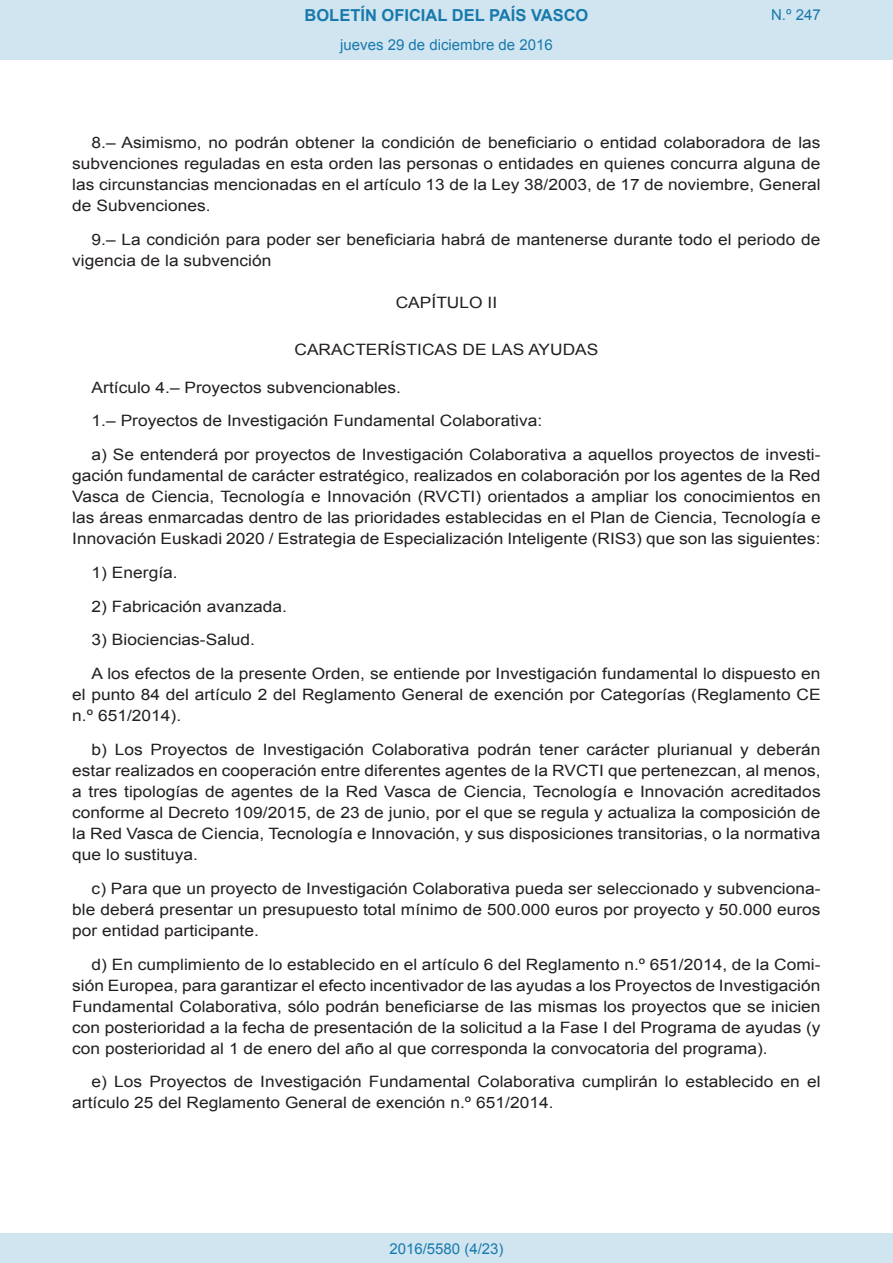
<style>
.page{position:relative;width:893px;height:1263px;background:#fff}
.page>*{position:absolute;margin:0;border:0;box-sizing:border-box;transform-origin:0 0}
.t1{font:700 16.5px "Arial";color:#1879ad}
.BOPVDetalle{font:15.6px/21px "Arial";color:#231f20;text-align:justify;scale:1.11 1}
.BOPVClave{font:15.6px "Arial";color:#231f20;scale:1.11 1}
.Paginacion_Centro{font:15px "Arial";color:#1879ad}
</style>
<div class="page">
<div style="left:0;top:0;width:893px;height:60px;background:#d0e5f0"></div>
<div style="left:0;top:1233px;width:893px;height:30px;background:#d0e5f0"></div>
<p class="t1" style="left:305px;top:4px;width:285px">BOLETÍN OFICIAL DEL PAÍS VASCO</p>
<p class="Paginacion_Centro" style="left:340px;top:35px;width:214px">jueves 29 de diciembre de 2016</p>
<p class="Paginacion_Centro" style="left:771px;top:5px;width:51px">N.º 247</p>
<p class="BOPVDetalle" style="left:72px;top:132px;width:676px;text-indent:19px">8.– Asimismo, no podrán obtener la condición de beneficiario o entidad colaboradora de las subvenciones reguladas en esta orden las personas o entidades en quienes concurra alguna de las circunstancias mencionadas en el artículo 13 de la Ley 38/2003, de 17 de noviembre, General de Subvenciones.</p>
<p class="BOPVDetalle" style="left:72px;top:229px;width:676px;text-indent:19px">9.– La condición para poder ser beneficiaria habrá de mantenerse durante todo el periodo de vigencia de la subvención</p>
<p class="BOPVClave" style="left:396px;top:292px;width:93px">CAPÍTULO II</p>
<p class="BOPVClave" style="left:295px;top:339px;width:275px">CARACTERÍSTICAS DE LAS AYUDAS</p>
<p class="BOPVDetalle" style="left:92px;top:377px;width:280px">Artículo 4.– Proyectos subvencionables.</p>
<p class="BOPVDetalle" style="left:92px;top:411px;width:407px">1.– Proyectos de Investigación Fundamental Colaborativa:</p>
<p class="BOPVDetalle" style="left:72px;top:444px;width:676px;text-indent:19px">a) Se entenderá por proyectos de Investigación Colaborativa a aquellos proyectos de investi&shy;gación fundamental de carácter estratégico, realizados en colaboración por los agentes de la Red Vasca de Ciencia, Tecnología e Innovación (RVCTI) orientados a ampliar los conocimientos en las áreas enmarcadas dentro de las prioridades establecidas en el Plan de Ciencia, Tecnología e Innovación Euskadi 2020 / Estrategia de Especialización Inteligente (RIS3) que son las siguientes:</p>
<p class="BOPVDetalle" style="left:92px;top:562px;width:79px">1) Energía.</p>
<p class="BOPVDetalle" style="left:92px;top:596px;width:177px">2) Fabricación avanzada.</p>
<p class="BOPVDetalle" style="left:92px;top:630px;width:149px">3) Biociencias-Salud.</p>
<p class="BOPVDetalle" style="left:72px;top:663px;width:676px;text-indent:19px">A los efectos de la presente Orden, se entiende por Investigación fundamental lo dispuesto en el punto 84 del artículo 2 del Reglamento General de exención por Categorías (Reglamento CE n.º 651/2014).</p>
<p class="BOPVDetalle" style="left:72px;top:739px;width:676px;text-indent:19px">b) Los Proyectos de Investigación Colaborativa podrán tener carácter plurianual y deberán estar realizados en cooperación entre diferentes agentes de la RVCTI que pertenezcan, al menos, a tres tipologías de agentes de la Red Vasca de Ciencia, Tecnología e Innovación acreditados conforme al Decreto 109/2015, de 23 de junio, por el que se regula y actualiza la composición de la Red Vasca de Ciencia, Tecnología e Innovación, y sus disposiciones transitorias, o la normativa que lo sustituya.</p>
<p class="BOPVDetalle" style="left:72px;top:878px;width:676px;text-indent:19px">c) Para que un proyecto de Investigación Colaborativa pueda ser seleccionado y subvenciona&shy;ble deberá presentar un presupuesto total mínimo de 500.000 euros por proyecto y 50.000 euros por entidad participante.</p>
<p class="BOPVDetalle" style="left:72px;top:954px;width:676px;text-indent:19px">d) En cumplimiento de lo establecido en el artículo 6 del Reglamento n.º 651/2014, de la Comi&shy;sión Europea, para garantizar el efecto incentivador de las ayudas a los Proyectos de Investigación Fundamental Colaborativa, sólo podrán beneficiarse de las mismas los proyectos que se inicien con posterioridad a la fecha de presentación de la solicitud a la Fase I del Programa de ayudas (y con posterioridad al 1 de enero del año al que corresponda la convocatoria del programa).</p>
<p class="BOPVDetalle" style="left:72px;top:1071px;width:676px;text-indent:19px">e) Los Proyectos de Investigación Fundamental Colaborativa cumplirán lo establecido en el artículo 25 del Reglamento General de exención n.º 651/2014.</p>
<p class="Paginacion_Centro" style="left:389px;top:1238px;width:116px">2016/5580 (4/23)</p>
</div>
